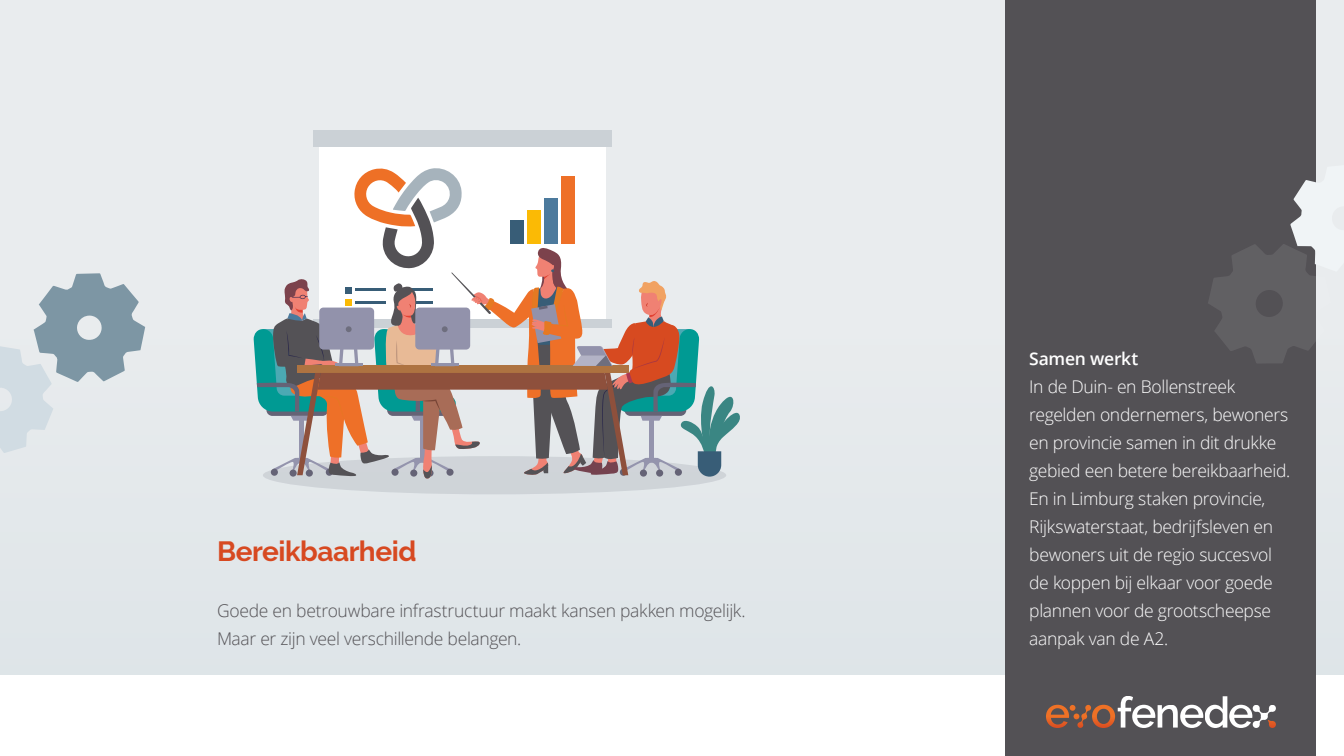
<style>
.page{position:relative;width:1344px;height:756px;background:#fff}
.page>*{position:absolute;margin:0;border:0;box-sizing:border-box;transform-origin:0 0}
.t1{font:700 28px "Raleway";letter-spacing:-.015em;color:#d74921}
.t2{font:300 17.5px/28px "Open Sans";letter-spacing:-.02em;color:#fff}
.t3{font:300 17.5px/28px "Open Sans";letter-spacing:-.02em;color:#535155}
.t4{font:600 17.5px "Open Sans";letter-spacing:-.015em;color:#fff}
</style>
<div class="page">
<div style="left:0;top:0;width:1344px;height:675px;background:#e8ebed"></div>
<div style="left:1006px;top:0;width:310px;height:756px;background:#535155"></div>
<svg style="left:1046px;top:696px;width:230px;height:32px"></svg>
<svg style="left:0;top:273px;width:145px;height:180px"></svg>
<svg style="left:1208px;top:180px;width:108px;height:183px"></svg>
<div style="left:263px;top:456px;width:463px;height:38px;background:#cfd4d8;border-radius:50%"></div>
<div style="left:320px;top:142px;width:286px;height:182px;background:#fff"></div>
<div style="left:314px;top:130px;width:298px;height:17px;background:#cbd1d6"></div>
<svg style="left:254px;top:166px;width:486px;height:313px"></svg>
<h1 class="t1" style="left:217px;top:535px;width:201px">Bereikbaarheid</h1>
<p class="t3" style="left:217px;top:596px;width:530px">Goede en betrouwbare infrastructuur maakt kansen pakken mogelijk.<br>Maar er zijn veel verschillende belangen.</p>
<p class="t4" style="left:1029px;top:346px;width:111px">Samen werkt</p>
<p class="t2" style="left:1029px;top:372px;width:263px">In de Duin- en Bollenstreek regelden ondernemers, bewoners en provincie samen in dit drukke gebied een betere bereikbaarheid.<br>En in Limburg staken provincie,<br>Rijkswaterstaat, bedrijfsleven en bewoners uit de regio succesvol de koppen bij elkaar voor goede plannen voor de grootscheepse aanpak van de A2.</p>
</div>
